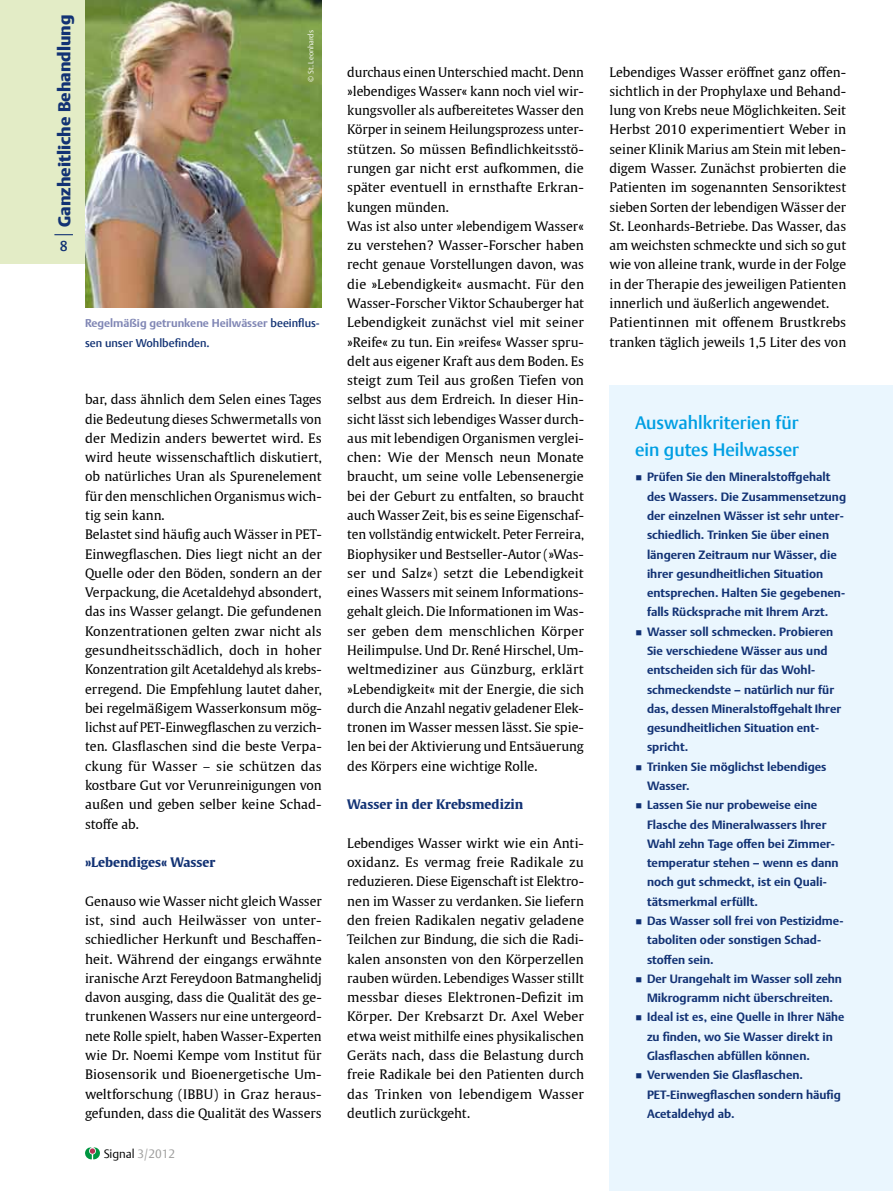
<style>
.page{position:relative;width:893px;height:1191px;background:#fff}
.page>*{position:absolute;margin:0;border:0;box-sizing:border-box;transform-origin:0 0}
.t1{font:500 18px/27px "Thieme Argo 2011";color:#009fe3}
.t2{font:900 17.25px "Thieme Argo 2011";color:#123274}
.t3{font:500 14.25px "Thieme Argo 2011";color:#123274}
.t4{font:13.05px/19.2px "Thieme Gulliver 2011";color:#000}
.t5{font:700 13.05px "Thieme Gulliver 2011";color:#123274}
.t6{font:700 12px/19.2px "Thieme Argo 2011";color:#123274}
.t7{font:300 12px "Thieme Argo 2011";color:#000}
.t8{font:500 11.25px/19.2px "Thieme Argo 2011";color:#123274}
.t9{font:300 7.5px "Thieme Argo 2011";color:#fff}
.s1{font-weight:700;color:#8187b5}
.s2{color:#9d9d9c}
.s3{font-size:9px}
</style>
<div class="page">
<div style="left:609px;top:385px;width:284px;height:806px;background:#eaf6fe"></div>
<div style="left:0;top:0;width:85px;height:264px;background:#e3ecc6"></div>
<svg style="left:54px;top:234px;width:19px;height:1px"></svg>
<svg style="left:85px;top:1147px;width:15px;height:12px"></svg>
<img style="left:85px;top:0;width:237px;height:308px">
<h2 class="t2" style="left:53px;top:226px;width:213px;rotate:-90deg">Ganzheitliche Behandlung</h2>
<p class="t3" style="left:60px;top:236px;width:10px">8</p>
<p class="t9" style="left:306px;top:82px;width:53px;rotate:-90deg">© St. Leonhards</p>
<p class="t8" style="left:85px;top:313px;width:236px"><span class="s1">Regelmäßig getrunkene Heilwässer</span> beeinflus&shy;sen unser Wohlbefinden.</p>
<p class="t4" style="left:85px;top:389px;width:238px">bar, dass ähnlich dem Selen eines Tages die Bedeutung dieses Schwermetalls von der Medizin anders bewertet wird. Es wird heute wissenschaftlich diskutiert, ob natürliches Uran als Spurenelement für den menschlichen Organismus wich&shy;tig sein kann.<br>Belastet sind häufig auch Wässer in PET-Einwegflaschen. Dies liegt nicht an der Quelle oder den Böden, sondern an der Verpackung, die Acetaldehyd absondert, das ins Wasser gelangt. Die gefundenen Konzentrationen gelten zwar nicht als gesundheitsschädlich, doch in hoher Konzentration gilt Acetaldehyd als krebs&shy;erregend. Die Empfehlung lautet daher, bei regelmäßigem Wasserkonsum mög&shy;lichst auf PET-Einwegflaschen zu verzich&shy;ten. Glasflaschen sind die beste Verpa&shy;ckung für Wasser – sie schützen das kostbare Gut vor Verunreinigungen von außen und geben selber keine Schad&shy;stoffe ab.</p>
<p class="t5" style="left:85px;top:852px;width:132px">»Lebendiges« Wasser</p>
<p class="t4" style="left:85px;top:890px;width:238px;text-align:justify">Genauso wie Wasser nicht gleich Wasser ist, sind auch Heilwässer von unter&shy;schiedlicher Herkunft und Beschaffen&shy;heit. Während der eingangs erwähnte iranische Arzt Fereydoon Batmanghelidj davon ausging, dass die Qualität des ge&shy;trunkenen Wassers nur eine untergeord&shy;nete Rolle spielt, haben Wasser-Experten wie Dr. Noemi Kempe vom Institut für Biosensorik und Bioenergetische Um&shy;weltforschung (IBBU) in Graz heraus&shy;gefunden, dass die Qualität des Wassers</p>
<p class="t7" style="left:104px;top:1145px;width:73px">Signal <span class="s2">3/2012</span></p>
<p class="t4" style="left:347px;top:62px;width:238px">durchaus einen Unterschied macht. Denn »lebendiges Wasser« kann noch viel wir&shy;kungsvoller als aufbereitetes Wasser den Körper in seinem Heilungsprozess unter&shy;stützen. So müssen Befindlichkeitsstö&shy;rungen gar nicht erst aufkommen, die später eventuell in ernsthafte Erkran&shy;kungen münden.<br>Was ist also unter »lebendigem Wasser« zu verstehen? Wasser-Forscher haben recht genaue Vorstellungen davon, was die »Lebendigkeit« ausmacht. Für den Wasser-Forscher Viktor Schauberger hat Lebendigkeit zunächst viel mit seiner »Reife« zu tun. Ein »reifes« Wasser spru&shy;delt aus eigener Kraft aus dem Boden. Es steigt zum Teil aus großen Tiefen von selbst aus dem Erdreich. In dieser Hin&shy;sicht lässt sich lebendiges Wasser durch&shy;aus mit lebendigen Organismen verglei&shy;chen: Wie der Mensch neun Monate braucht, um seine volle Lebensenergie bei der Geburt zu entfalten, so braucht auch Wasser Zeit, bis es seine Eigenschaf&shy;ten vollständig entwickelt. Peter Ferreira, Biophysiker und Bestseller-Autor (»Was&shy;ser und Salz«) setzt die Lebendigkeit eines Wassers mit seinem Informations&shy;gehalt gleich. Die Informationen im Was&shy;ser geben dem menschlichen Körper Heilimpulse. Und Dr. René Hirschel, Um&shy;weltmediziner aus Günzburg, erklärt »Lebendigkeit« mit der Energie, die sich durch die Anzahl negativ geladener Elek&shy;tronen im Wasser messen lässt. Sie spie&shy;len bei der Aktivierung und Entsäuerung des Körpers eine wichtige Rolle.</p>
<p class="t5" style="left:347px;top:794px;width:178px">Wasser in der Krebsmedizin</p>
<p class="t4" style="left:347px;top:832px;width:238px;text-align:justify">Lebendiges Wasser wirkt wie ein Anti&shy;oxidanz. Es vermag freie Radikale zu reduzieren. Diese Eigenschaft ist Elektro&shy;nen im Wasser zu verdanken. Sie liefern den freien Radikalen negativ geladene Teilchen zur Bindung, die sich die Radi&shy;kalen ansonsten von den Körperzellen rauben würden. Lebendiges Wasser stillt messbar dieses Elektronen-Defizit im Körper. Der Krebsarzt Dr. Axel Weber etwa weist mithilfe eines physikalischen Geräts nach, dass die Belastung durch freie Radikale bei den Patienten durch das Trinken von lebendigem Wasser deutlich zurückgeht.</p>
<p class="t4" style="left:609px;top:62px;width:238px">Lebendiges Wasser eröffnet ganz offen&shy;sichtlich in der Prophylaxe und Behand&shy;lung von Krebs neue Möglichkeiten. Seit Herbst 2010 experimentiert Weber in seiner Klinik Marius am Stein mit leben&shy;digem Wasser. Zunächst probierten die Patienten im sogenannten Sensoriktest sieben Sorten der lebendigen Wässer der St. Leonhards-Betriebe. Das Wasser, das am weichsten schmeckte und sich so gut wie von alleine trank, wurde in der Folge in der Therapie des jeweiligen Patienten innerlich und äußerlich angewendet.<br>Patientinnen mit offenem Brustkrebs tranken täglich jeweils 1,5 Liter des von</p>
<h1 class="t1" style="left:635px;top:409px;width:165px">Auswahlkriterien für ein gutes Heilwasser</h1>
<p class="t6" style="left:647px;top:467px;width:201px;text-indent:-12px"><span class="s3">■</span> Prüfen Sie den Mineralstoffgehalt des Wassers. Die Zusammensetzung der einzelnen Wässer ist sehr unter&shy;schiedlich. Trinken Sie über einen längeren Zeitraum nur Wässer, die ihrer gesundheitlichen Situation entsprechen. Halten Sie gegebenen&shy;falls Rücksprache mit Ihrem Arzt.</p>
<p class="t6" style="left:647px;top:622px;width:196px;text-indent:-12px"><span class="s3">■</span> Wasser soll schmecken. Probieren<br>Sie verschiedene Wässer aus und entscheiden sich für das Wohl&shy;schmeckendste – natürlich nur für das, dessen Mineralstoffgehalt Ihrer gesundheitlichen Situation ent&shy;spricht.</p>
<p class="t6" style="left:647px;top:756px;width:181px;text-indent:-12px"><span class="s3">■</span> Trinken Sie möglichst lebendiges<br>Wasser.</p>
<p class="t6" style="left:647px;top:795px;width:193px;text-indent:-12px"><span class="s3">■</span> Lassen Sie nur probeweise eine<br>Flasche des Mineralwassers Ihrer<br>Wahl zehn Tage offen bei Zimmer&shy;temperatur stehen – wenn es dann noch gut schmeckt, ist ein Quali&shy;tätsmerkmal erfüllt.</p>
<p class="t6" style="left:647px;top:911px;width:198px;text-indent:-12px"><span class="s3">■</span> Das Wasser soll frei von Pestizidme&shy;taboliten oder sonstigen Schad&shy;stoffen sein.</p>
<p class="t6" style="left:635px;top:968px;width:208px;text-align:center"><span class="s3">■</span> Der Urangehalt im Wasser soll zehn<br>Mikrogramm nicht überschreiten.</p>
<p class="t6" style="left:647px;top:1007px;width:199px;text-indent:-12px"><span class="s3">■</span> Ideal ist es, eine Quelle in Ihrer Nähe zu finden, wo Sie Wasser direkt in<br>Glasflaschen abfüllen können.</p>
<p class="t6" style="left:647px;top:1065px;width:195px;text-indent:-12px"><span class="s3">■</span> Verwenden Sie Glasflaschen.<br>PET-Einwegflaschen sondern häufig<br>Acetaldehyd ab.</p>
</div>
